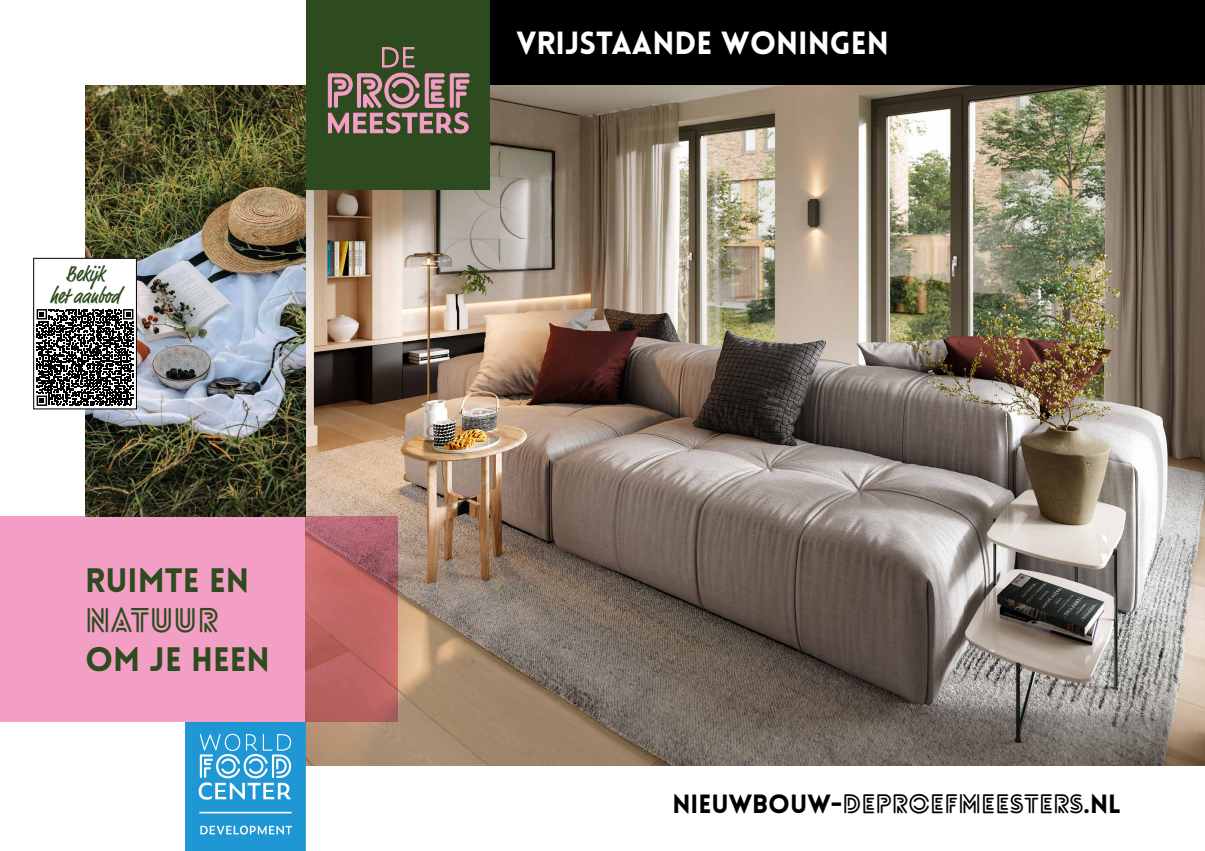
<style>
.page{position:relative;width:1205px;height:851px;background:#fff}
.page>*{position:absolute;margin:0;border:0;box-sizing:border-box;transform-origin:0 0}
.t1{font:900 33.15px "Lovelo";color:#2e4a1f}
.t2{font:700 33.15px "Lovelo Line";color:#2e4a1f}
.t3{font:900 31.35px "Lovelo";color:#fff}
.t4{font:700 25.8px "Lovelo Line";color:#000}
.t5{font:500 condensed 21.75px/22.5px "Market Pro";color:#2e4a1f;text-align:center}
.s1{font-family:"Lovelo";font-weight:900}
</style>
<div class="page">
<div style="left:432px;top:0;width:773px;height:85px;background:#000"></div>
<img style="left:306px;top:85px;width:899px;height:680px">
<svg style="left:0;top:516px;width:398px;height:206px;background:#e591ae"></svg>
<div style="left:306px;top:0;width:184px;height:189px;background:#2e4a1f"></div>
<svg style="left:328px;top:73px;width:141px;height:60px"></svg>
<svg style="left:382px;top:47px;width:32px;height:20px"></svg>
<img style="left:85px;top:85px;width:221px;height:431px">
<svg style="left:185px;top:722px;width:121px;height:128px;background:#3da5d9"></svg>
<div style="left:34px;top:258px;width:102px;height:151px;background:#fff"></div>
<svg style="left:36px;top:309px;width:98px;height:97px"></svg>
<svg style="left:37px;top:309px;width:96px;height:97px"></svg>
<div style="left:33px;top:258px;width:104px;height:151px;border:1px solid #000"></div>
<p class="t5" style="left:50px;top:263px;width:71px">Bekijk<br>het aanbod</p>
<p class="t1" style="left:85px;top:559px;width:165px">RUIMTE EN</p>
<p class="t2" style="left:85px;top:599px;width:134px">NATUUR</p>
<p class="t1" style="left:85px;top:639px;width:186px">OM JE HEEN</p>
<p class="t3" style="left:516px;top:24px;width:374px">VRIJSTAANDE WONINGEN</p>
<p class="t4" style="left:672px;top:787px;width:450px"><span class="s1">NIEUWBOUW-</span>DEPROEFMEESTERS<span class="s1">.NL</span></p>
</div>
